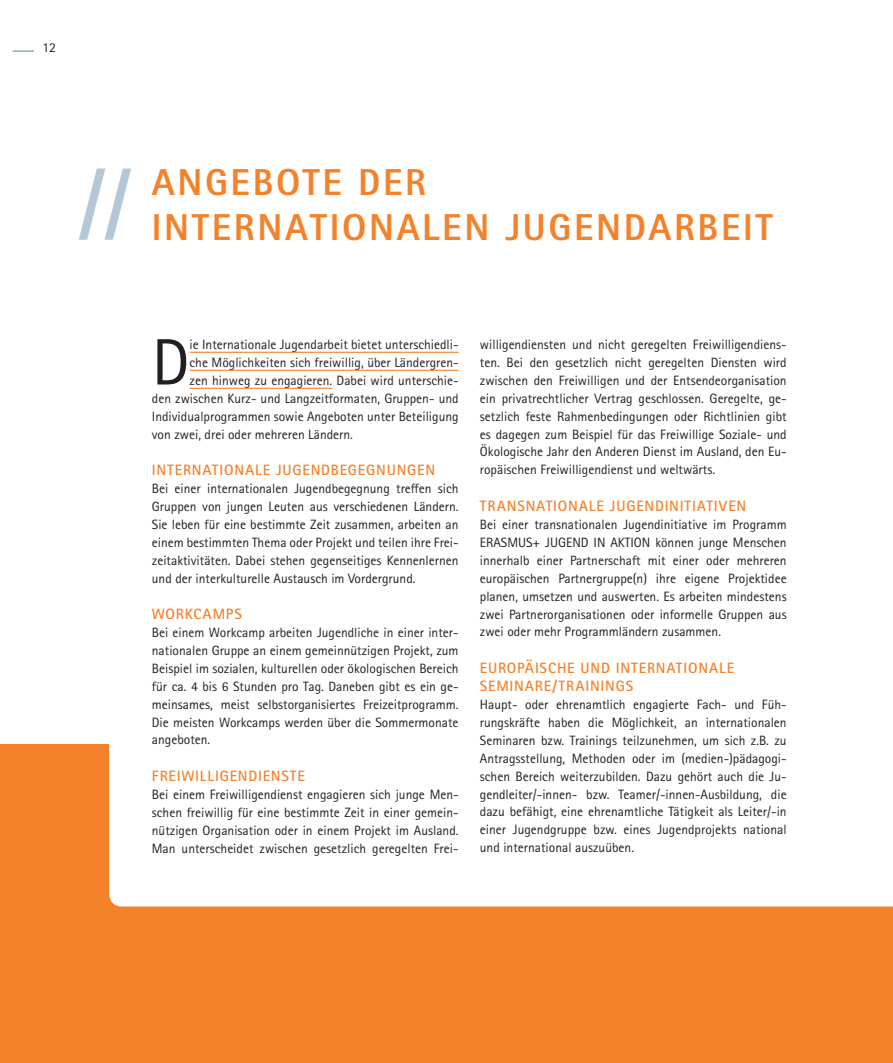
<style>
.page{position:relative;width:893px;height:1063px;background:#fff}
.page>*{position:absolute;margin:0;border:0;box-sizing:border-box;transform-origin:0 0}
.t1{font:65.7px "Rotis Sans Serif Pro";color:#231f20}
.t2{font:800 37.5px/45px "Rotis Sans Serif Pro";letter-spacing:.07em;color:#f4822b}
.t3{font:700 15px/18px "Rotis Sans Serif Pro";letter-spacing:.055em;color:#f4822b}
.t4{font:13.5px/18px "Rotis Sans Serif Pro";color:#231f20;text-align:justify}
.t5{font:13.5px "Rotis Sans Serif Pro";color:#231f20}
</style>
<div class="page">
<hr style="left:13px;top:50px;width:21px;height:2px;background:#8aa7c0">
<div style="left:0;top:745px;width:893px;height:318px;background:#f4822b"></div>
<svg style="left:79px;top:169px;width:52px;height:71px"></svg>
<div style="left:109px;top:744px;width:784px;height:163px;background:#fff"></div>
<hr style="left:190px;top:352px;width:269px;height:1px;background:#f4822b">
<hr style="left:190px;top:370px;width:269px;height:1px;background:#f4822b">
<hr style="left:190px;top:388px;width:142px;height:1px;background:#f4822b">
<p class="t5" style="left:43px;top:39px;width:15px">12</p>
<h2 class="t2" style="left:152px;top:159px;width:622px">ANGEBOTE DER<br>INTERNATIONALEN JUGENDARBEIT</h2>
<h1 class="t1" style="left:152px;top:324px;width:39px">D</h1>
<p class="t4" style="left:190px;top:335px;width:271px">ie Internationale Jugendarbeit bietet unterschiedli-</p>
<p class="t4" style="left:190px;top:353px;width:271px">che Möglichkeiten sich freiwillig, über Ländergren-</p>
<p class="t4" style="left:190px;top:371px;width:271px">zen hinweg zu engagieren. Dabei wird unterschie-</p>
<p class="t4" style="left:152px;top:389px;width:308px">den zwischen Kurz- und Langzeitformaten, Gruppen- und</p>
<p class="t4" style="left:152px;top:407px;width:308px">Individualprogrammen sowie Angeboten unter Beteiligung</p>
<p class="t4" style="left:152px;top:425px;width:203px">von zwei, drei oder mehreren Ländern.</p>
<p class="t3" style="left:152px;top:460px;width:285px">INTERNATIONALE JUGENDBEGEGNUNGEN</p>
<p class="t4" style="left:152px;top:479px;width:308px">Bei einer internationalen Jugendbegegnung treffen sich Gruppen von jungen Leuten aus verschiedenen Ländern.<br>Sie leben für eine bestimmte Zeit zusammen, arbeiten an einem bestimmten Thema oder Projekt und teilen ihre Frei&shy;zeitaktivitäten. Dabei stehen gegenseitiges Kennenlernen und der interkulturelle Austausch im Vordergrund.</p>
<p class="t3" style="left:152px;top:604px;width:92px">WORKCAMPS</p>
<p class="t4" style="left:152px;top:623px;width:308px">Bei einem Workcamp arbeiten Jugendliche in einer inter&shy;nationalen Gruppe an einem gemeinnützigen Projekt, zum Beispiel im sozialen, kulturellen oder ökologischen Bereich für ca. 4 bis 6 Stunden pro Tag. Daneben gibt es ein ge&shy;meinsames, meist selbstorganisiertes Freizeitprogramm.<br>Die meisten Workcamps werden über die Sommermonate angeboten.</p>
<p class="t3" style="left:152px;top:766px;width:155px">FREIWILLIGENDIENSTE</p>
<p class="t4" style="left:152px;top:785px;width:308px">Bei einem Freiwilligendienst engagieren sich junge Men&shy;schen freiwillig für eine bestimmte Zeit in einer gemein&shy;nützigen Organisation oder in einem Projekt im Ausland.<br>Man unterscheidet zwischen gesetzlich geregelten Frei-</p>
<p class="t4" style="left:480px;top:335px;width:308px">willigendiensten und nicht geregelten Freiwilligendiens&shy;ten. Bei den gesetzlich nicht geregelten Diensten wird zwischen den Freiwilligen und der Entsendeorganisation ein privatrechtlicher Vertrag geschlossen. Geregelte, ge&shy;setzlich feste Rahmenbedingungen oder Richtlinien gibt es dagegen zum Beispiel für das Freiwillige Soziale- und Ökologische Jahr den Anderen Dienst im Ausland, den Eu&shy;ropäischen Freiwilligendienst und weltwärts.</p>
<p class="t3" style="left:480px;top:496px;width:268px">TRANSNATIONALE JUGENDINITIATIVEN</p>
<p class="t4" style="left:480px;top:515px;width:308px">Bei einer transnationalen Jugendinitiative im Programm ERASMUS+ JUGEND IN AKTION können junge Menschen innerhalb einer Partnerschaft mit einer oder mehreren europäischen Partnergruppe(n) ihre eigene Projektidee planen, umsetzen und auswerten. Es arbeiten mindestens zwei Partnerorganisationen oder informelle Gruppen aus zwei oder mehr Programmländern zusammen.</p>
<p class="t3" style="left:480px;top:658px;width:256px">EUROPÄISCHE UND INTERNATIONALE<br>SEMINARE/TRAININGS</p>
<p class="t4" style="left:480px;top:695px;width:308px">Haupt- oder ehrenamtlich engagierte Fach- und Füh&shy;rungskräfte haben die Möglichkeit, an internationalen Seminaren bzw. Trainings teilzunehmen, um sich z.B. zu Antragsstellung, Methoden oder im (medien-)pädagogi&shy;schen Bereich weiterzubilden. Dazu gehört auch die Ju&shy;gendleiter/-innen- bzw. Teamer/-innen-Ausbildung, die dazu befähigt, eine ehrenamtliche Tätigkeit als Leiter/-in einer Jugendgruppe bzw. eines Jugendprojekts national und international auszuüben.</p>
</div>
